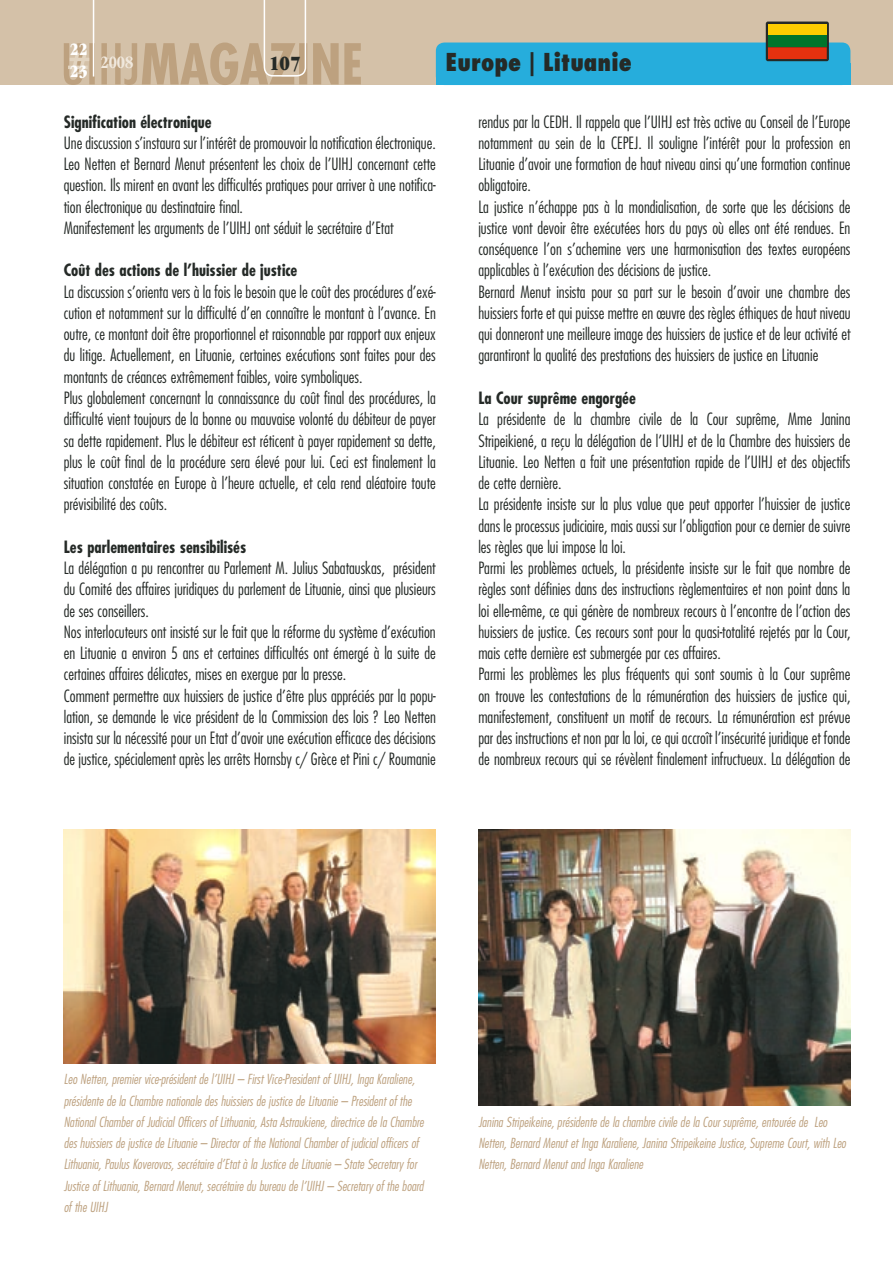
<style>
.page{position:relative;width:893px;height:1263px;background:#fff}
.page>*{position:absolute;margin:0;border:0;box-sizing:border-box;transform-origin:0 0}
.t1{font:800 condensed 24px "Futura Std";color:#252a27}
.t2{font:21px "ITC Garamond Std Ult Cond";color:#252a27}
.t3{font:700 condensed 18px "ITC Garamond Std";color:#f1e9de}
.t4{font:18px/21.6px "ITC Garamond Std Ult Cond";color:#fff}
.t5{font:300 condensed 16.5px/21.3px "Futura Std";color:#252a27}
.t6{font:700 condensed 16.5px "Futura Std";color:#252a27}
.t7{font:italic 300 condensed 13.5px/21.3px "Futura Std";color:#bda17f}
</style>
<div class="page">
<div style="left:0;top:0;width:893px;height:85px;background:#d4c1a8"></div>
<svg style="left:64px;top:0;width:297px;height:85px"></svg>
<div style="left:436px;top:43px;width:414px;height:42px;background:#26addc;border-radius:9px"></div>
<svg style="left:766px;top:22px;width:63px;height:39px"></svg>
<div style="left:768px;top:24px;width:59px;height:11px;background:#fdcd00"></div>
<div style="left:768px;top:35px;width:59px;height:12px;background:#00752b"></div>
<div style="left:768px;top:47px;width:59px;height:12px;background:#e5310f"></div>
<img style="left:64px;top:829px;width:372px;height:234px">
<img style="left:478px;top:829px;width:372px;height:277px">
<p class="t4" style="left:70px;top:39px;width:19px">22<br>23</p>
<h1 class="t1" style="left:446px;top:47px;width:188px">Europe | Lituanie</h1>
<p class="t6" style="left:64px;top:111px;width:149px">Signification électronique</p>
<p class="t5" style="left:64px;top:132px;width:374px">Une discussion s’instaura sur l’intérêt de promouvoir la notification électronique.<br>Leo Netten et Bernard Menut présentent les choix de l’UIHJ concernant cette question. Ils mirent en avant les difficultés pratiques pour arriver à une notifica&shy;tion électronique au destinataire final.<br>Manifestement les arguments de l’UIHJ ont séduit le secrétaire d’Etat</p>
<p class="t6" style="left:64px;top:260px;width:235px">Coût des actions de l’huissier de justice</p>
<p class="t5" style="left:64px;top:281px;width:374px">La discussion s’orienta vers à la fois le besoin que le coût des procédures d’exé&shy;cution et notamment sur la difficulté d’en connaître le montant à l’avance. En outre, ce montant doit être proportionnel et raisonnable par rapport aux enjeux du litige. Actuellement, en Lituanie, certaines exécutions sont faites pour des montants de créances extrêmement faibles, voire symboliques.<br>Plus globalement concernant la connaissance du coût final des procédures, la difficulté vient toujours de la bonne ou mauvaise volonté du débiteur de payer sa dette rapidement. Plus le débiteur est réticent à payer rapidement sa dette, plus le coût final de la procédure sera élevé pour lui. Ceci est finalement la situation constatée en Europe à l’heure actuelle, et cela rend aléatoire toute prévisibilité des coûts.</p>
<p class="t6" style="left:64px;top:536px;width:184px">Les parlementaires sensibilisés</p>
<p class="t5" style="left:64px;top:557px;width:374px">La délégation a pu rencontrer au Parlement M. Julius Sabatauskas, président du Comité des affaires juridiques du parlement de Lituanie, ainsi que plusieurs de ses conseillers.<br>Nos interlocuteurs ont insisté sur le fait que la réforme du système d’exécution en Lituanie a environ 5 ans et certaines difficultés ont émergé à la suite de certaines affaires délicates, mises en exergue par la presse.<br>Comment permettre aux huissiers de justice d’être plus appréciés par la popu&shy;lation, se demande le vice président de la Commission des lois ? Leo Netten insista sur la nécessité pour un Etat d’avoir une exécution efficace des décisions de justice, spécialement après les arrêts Hornsby c/ Grèce et Pini c/ Roumanie</p>
<p class="t3" style="left:100px;top:52px;width:34px">2008</p>
<p class="t2" style="left:269px;top:51px;width:33px">107</p>
<p class="t5" style="left:478px;top:111px;width:374px">rendus par la CEDH. Il rappela que l’UIHJ est très active au Conseil de l’Europe notamment au sein de la CEPEJ. Il souligne l’intérêt pour la profession en Lituanie d’avoir une formation de haut niveau ainsi qu’une formation continue obligatoire.<br>La justice n’échappe pas à la mondialisation, de sorte que les décisions de justice vont devoir être exécutées hors du pays où elles ont été rendues. En conséquence l’on s’achemine vers une harmonisation des textes européens applicables à l’exécution des décisions de justice.<br>Bernard Menut insista pour sa part sur le besoin d’avoir une chambre des huissiers forte et qui puisse mettre en œuvre des règles éthiques de haut niveau qui donneront une meilleure image des huissiers de justice et de leur activité et garantiront la qualité des prestations des huissiers de justice en Lituanie</p>
<p class="t6" style="left:478px;top:388px;width:159px">La Cour suprême engorgée</p>
<p class="t5" style="left:478px;top:408px;width:374px">La présidente de la chambre civile de la Cour suprême, Mme Janina Stripeikiené, a reçu la délégation de l’UIHJ et de la Chambre des huissiers de Lituanie. Leo Netten a fait une présentation rapide de l’UIHJ et des objectifs de cette dernière.<br>La présidente insiste sur la plus value que peut apporter l’huissier de justice dans le processus judiciaire, mais aussi sur l’obligation pour ce dernier de suivre les règles que lui impose la loi.<br>Parmi les problèmes actuels, la présidente insiste sur le fait que nombre de règles sont définies dans des instructions règlementaires et non point dans la loi elle-même, ce qui génère de nombreux recours à l’encontre de l’action des huissiers de justice. Ces recours sont pour la quasi-totalité rejetés par la Cour, mais cette dernière est submergée par ces affaires.<br>Parmi les problèmes les plus fréquents qui sont soumis à la Cour suprême on trouve les contestations de la rémunération des huissiers de justice qui, manifestement, constituent un motif de recours. La rémunération est prévue par des instructions et non par la loi, ce qui accroît l’insécurité juridique et fonde de nombreux recours qui se révèlent finalement infructueux. La délégation de</p>
<p class="t7" style="left:64px;top:1069px;width:362px">Leo Netten, premier vice-président de l’UIHJ – First Vice-President of UIHJ, Inga Karaliene, présidente de la Chambre nationale des huissiers de justice de Lituanie – President of the National Chamber of Judicial Officers of Lithuania, Asta Astraukiene, directrice de la Chambre des huissiers de justice de Lituanie – Director of the National Chamber of judicial officers of Lithuania, Paulus Koverovas, secrétaire d’Etat à la Justice de Lituanie – State Secretary for Justice of Lithuania, Bernard Menut, secrétaire du bureau de l’UIHJ – Secretary of the board of the UIHJ</p>
<p class="t7" style="left:478px;top:1112px;width:369px">Janina Stripeikeine, présidente de la chambre civile de la Cour suprême, entourée de Leo<br>Netten, Bernard Menut et Inga Karaliene, Janina Stripeikeine Justice, Supreme Court, with Leo<br>Netten, Bernard Menut and Inga Karaliene</p>
</div>
